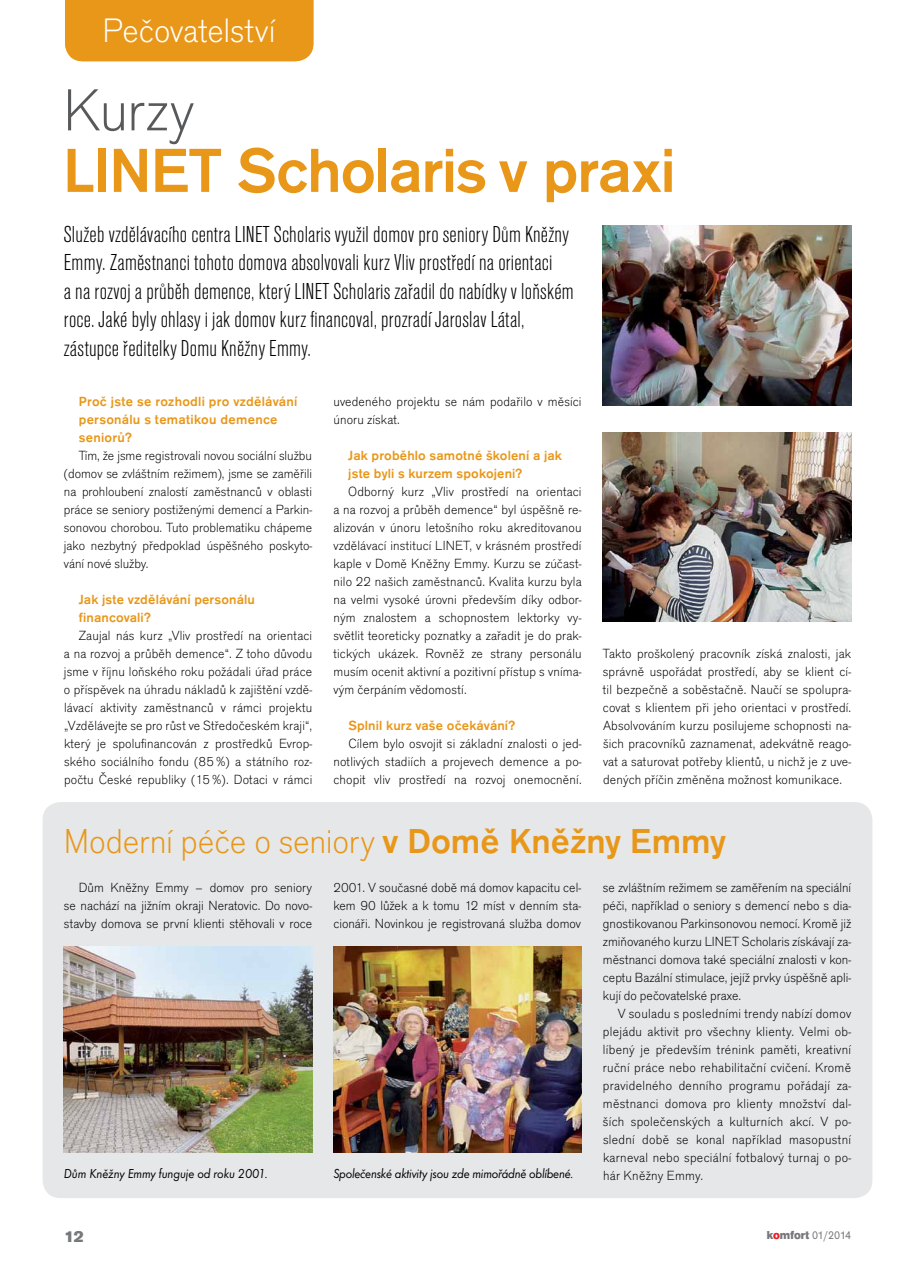
<style>
.page{position:relative;width:915px;height:1276px;background:#fff}
.page>*{position:absolute;margin:0;border:0;box-sizing:border-box;transform-origin:0 0}
.t1{font:500 64.5px "Accius TOT";letter-spacing:-.02em;color:#e89719}
.t2{font:300 61.5px "Accius TOT";letter-spacing:-.01em;color:#58595b}
.t3{font:300 36px "Accius TOT";letter-spacing:-.005em;color:#e89719}
.t4{font:300 35.25px "Accius TOT";letter-spacing:-.005em;color:#fff}
.t5{font:300 condensed 24px/28.5px "Accius TOT";letter-spacing:.01em;color:#000}
.t6{font:900 16.5px "Accius TOT";color:#77787b}
.t7{font:300 13.8px/18px "Accius TOT";letter-spacing:.01em;color:#000;text-align:justify}
.t8{font:500 13.8px/18px "Accius TOT";letter-spacing:.015em;color:#e89719}
.t9{font:13.5px "Futura TOT Book Obli";letter-spacing:-.02em;color:#000;scale:.95 1}
.t10{font:12px "Accius TOT";letter-spacing:-.045em;color:#77787b;scale:.9 1}
.s1{font-weight:500}
.s2{font-weight:900}
.s3{font-weight:900;color:#ed1d24}
</style>
<div class="page">
<div style="left:43px;top:802px;width:829px;height:396px;background:#e6e7e8;border-radius:18px"></div>
<img style="left:602px;top:432px;width:248px;height:190px">
<img style="left:602px;top:226px;width:248px;height:180px">
<img style="left:64px;top:946px;width:248px;height:207px">
<img style="left:333px;top:946px;width:248px;height:207px">
<div style="left:65px;top:0;width:248px;height:61px;background:#e89719"></div>
<h3 class="t4" style="left:103px;top:11px;width:174px">Pečovatelství</h3>
<h2 class="t2" style="left:63px;top:76px;width:132px">Kurzy</h2>
<h1 class="t1" style="left:63px;top:135px;width:614px">LINET Scholaris v praxi</h1>
<p class="t5" style="left:64px;top:220px;width:511px">Služeb vzdělávacího centra LINET Scholaris využil domov pro seniory Dům Kněžny Emmy. Zaměstnanci tohoto domova absolvovali kurz Vliv prostředí na orientaci<br>a na rozvoj a průběh demence, který LINET Scholaris zařadil do nabídky v loňském roce. Jaké byly ohlasy i jak domov kurz financoval, prozradí Jaroslav Látal, zástupce ředitelky Domu Kněžny Emmy.</p>
<p class="t8" style="left:79px;top:392px;width:220px">Proč jste se rozhodli pro vzdělávání personálu s tematikou demence seniorů?</p>
<p class="t7" style="left:64px;top:446px;width:250px;text-indent:15px">Tím, že jsme registrovali novou sociální službu (domov se zvláštním režimem), jsme se zaměřili na prohloubení znalostí zaměstnanců v oblasti práce se seniory postiženými demencí a Parkin&shy;sonovou chorobou. Tuto problematiku chápeme jako nezbytný předpoklad úspěšného poskyto&shy;vání nové služby.</p>
<p class="t8" style="left:79px;top:590px;width:177px">Jak jste vzdělávání personálu financovali?</p>
<p class="t7" style="left:64px;top:626px;width:250px;text-indent:15px">Zaujal nás kurz „Vliv prostředí na orientaci a na rozvoj a průběh demence“. Z toho důvodu jsme v říjnu loňského roku požádali úřad práce o příspěvek na úhradu nákladů k zajištění vzdě&shy;lávací aktivity zaměstnanců v rámci projektu „Vzdělávejte se pro růst ve Středočeském kraji“, který je spolufinancován z prostředků Evrop&shy;ského sociálního fondu (85%) a státního roz&shy;počtu České republiky (15%). Dotaci v rámci</p>
<p class="t7" style="left:333px;top:392px;width:250px">uvedeného projektu se nám podařilo v měsíci únoru získat.</p>
<p class="t8" style="left:348px;top:446px;width:215px">Jak proběhlo samotné školení a jak jste byli s kurzem spokojeni?</p>
<p class="t7" style="left:333px;top:482px;width:250px;text-indent:15px">Odborný kurz „Vliv prostředí na orientaci a na rozvoj a průběh demence“ byl úspěšně re&shy;alizován v únoru letošního roku akreditovanou vzdělávací institucí LINET, v krásném prostředí kaple v Domě Kněžny Emmy. Kurzu se zúčast&shy;nilo 22 našich zaměstnanců. Kvalita kurzu byla na velmi vysoké úrovni především díky odbor&shy;ným znalostem a schopnostem lektorky vy&shy;světlit teoreticky poznatky a zařadit je do prak&shy;tických ukázek. Rovněž ze strany personálu musím ocenit aktivní a pozitivní přístup s vníma&shy;vým čerpáním vědomostí.</p>
<p class="t8" style="left:348px;top:716px;width:168px">Splnil kurz vaše očekávání?</p>
<p class="t7" style="left:333px;top:734px;width:250px;text-indent:15px">Cílem bylo osvojit si základní znalosti o jed&shy;notlivých stadiích a projevech demence a po&shy;chopit vliv prostředí na rozvoj onemocnění.</p>
<p class="t7" style="left:602px;top:644px;width:250px">Takto proškolený pracovník získá znalosti, jak správně uspořádat prostředí, aby se klient cí&shy;til bezpečně a soběstačně. Naučí se spolupra&shy;covat s klientem při jeho orientaci v prostředí.<br>Absolvováním kurzu posilujeme schopnosti na&shy;šich pracovníků zaznamenat, adekvátně reago&shy;vat a saturovat potřeby klientů, u nichž je z uve&shy;dených příčin změněna možnost komunikace.</p>
<h3 class="t3" style="left:64px;top:821px;width:663px">Moderní péče o seniory <span class="s1">v Domě Kněžny Emmy</span></h3>
<p class="t7" style="left:64px;top:878px;width:250px;text-indent:15px">Dům Kněžny Emmy – domov pro seniory se nachází na jižním okraji Neratovic. Do novo&shy;stavby domova se první klienti stěhovali v roce</p>
<p class="t7" style="left:333px;top:878px;width:249px">2001. V současné době má domov kapacitu cel&shy;kem 90 lůžek a k tomu 12 míst v denním sta&shy;cionáři. Novinkou je registrovaná služba domov</p>
<p class="t7" style="left:602px;top:878px;width:250px">se zvláštním režimem se zaměřením na speciální péči, například o seniory s demencí nebo s dia&shy;gnostikovanou Parkinsonovou nemocí. Kromě již zmiňovaného kurzu LINET Scholaris získávají za&shy;městnanci domova také speciální znalosti v kon&shy;ceptu Bazální stimulace, jejíž prvky úspěšně apli&shy;kují do pečovatelské praxe.</p>
<p class="t7" style="left:602px;top:1004px;width:250px;text-indent:15px">V souladu s posledními trendy nabízí domov plejádu aktivit pro všechny klienty. Velmi ob&shy;líbený je především trénink paměti, kreativní ruční práce nebo rehabilitační cvičení. Kromě pravidelného denního programu pořádají za&shy;městnanci domova pro klienty množství dal&shy;ších společenských a kulturních akcí. V po&shy;slední době se konal například masopustní karneval nebo speciální fotbalový turnaj o po-</p>
<p class="t9" style="left:64px;top:1165px;width:216px">Dům Kněžny Emmy funguje od roku 2001.</p>
<p class="t9" style="left:333px;top:1165px;width:254px">Společenské aktivity jsou zde mimořádně oblíbené.</p>
<p class="t7" style="left:603px;top:1166px;width:101px">hár Kněžny Emmy.</p>
<p class="t6" style="left:64px;top:1226px;width:21px">12</p>
<p class="t10" style="left:766px;top:1228px;width:95px"><span class="s2">k</span><span class="s3">o</span><span class="s2">mfort</span> 01/2014</p>
</div>
